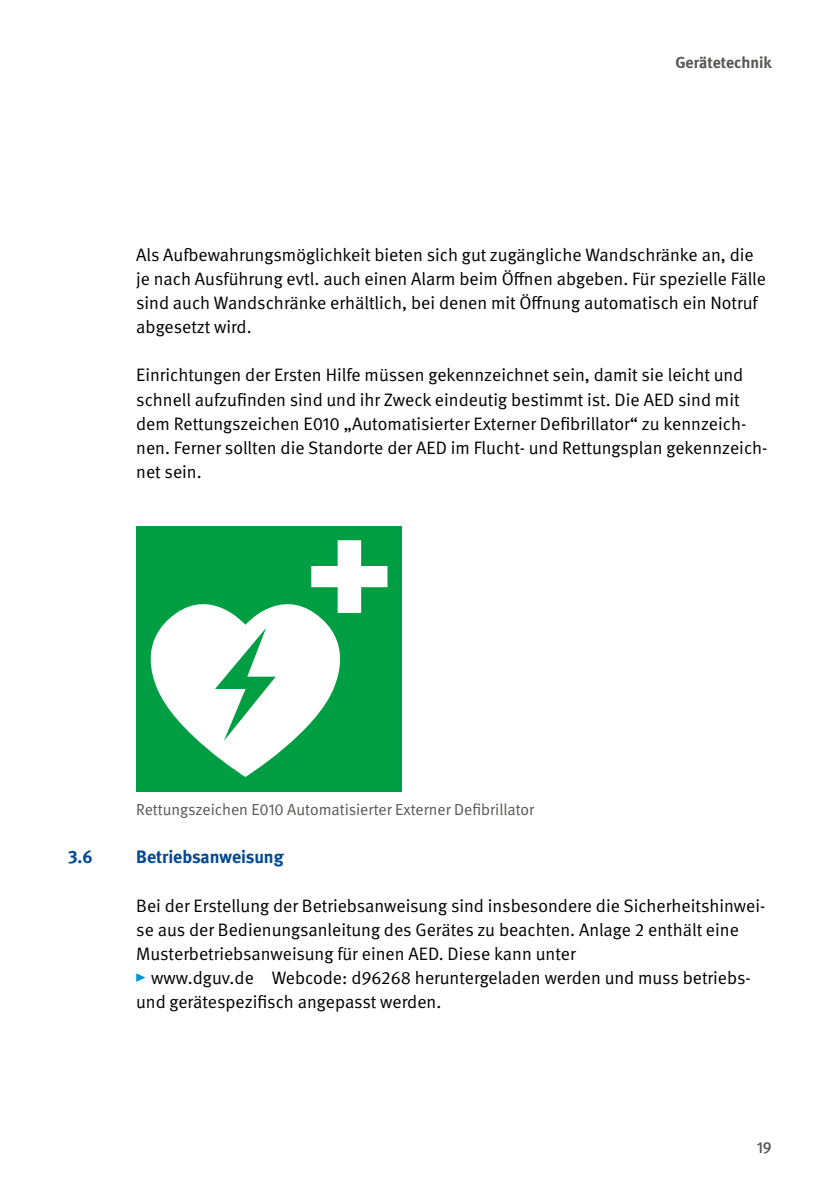
<style>
.page{position:relative;width:840px;height:1191px;background:#fff}
.page>*{position:absolute;margin:0;border:0;box-sizing:border-box;transform-origin:0 0}
.FT{font:18px/24px "DGUV Meta";color:#000}
.t1{font:700 18px "DGUV Meta";color:#004994}
.t2{font:16px "DGUV Meta";color:#575756}
.t3{font:700 16px "DGUV Meta";color:#575756}
.t4{font:500 16px "DGUV Meta";color:#575756}
</style>
<div class="page">
<svg style="left:136px;top:973px;width:9px;height:8px"></svg>
<div style="left:136px;top:526px;width:266px;height:265px;background:#009e43"></div>
<svg style="left:150px;top:604px;width:191px;height:173px;fill:#fff"></svg>
<svg style="left:215px;top:628px;width:60px;height:113px"></svg>
<svg style="left:311px;top:540px;width:76px;height:73px"></svg>
<p class="t3" style="left:675px;top:53px;width:98px">Gerätetechnik</p>
<p class="FT" style="left:136px;top:243px;width:631px">Als Aufbewahrungsmöglichkeit bieten sich gut zugängliche Wandschränke an, die je nach Ausführung evtl. auch einen Alarm beim Öffnen abgeben. Für spezielle Fälle sind auch Wandschränke erhältlich, bei denen mit Öffnung automatisch ein Notruf abgesetzt wird.</p>
<p class="FT" style="left:136px;top:363px;width:632px">Einrichtungen der Ersten Hilfe müssen gekennzeichnet sein, damit sie leicht und schnell aufzufinden sind und ihr Zweck eindeutig bestimmt ist. Die AED sind mit dem Rettungszeichen E010 „Automatisierter Externer Defibrillator“ zu kennzeich&shy;nen. Ferner sollten die Standorte der AED im Flucht- und Rettungsplan gekennzeich&shy;net sein.</p>
<p class="t2" style="left:136px;top:800px;width:399px">Rettungszeichen E010 Automatisierter Externer Defibrillator</p>
<h2 class="t1" style="left:68px;top:846px;width:26px">3.6</h2>
<h2 class="t1" style="left:136px;top:846px;width:149px">Betriebsanweisung</h2>
<p class="FT" style="left:136px;top:894px;width:630px">Bei der Erstellung der Betriebsanweisung sind insbesondere die Sicherheitshinwei-</p>
<p class="FT" style="left:136px;top:918px;width:604px">se aus der Bedienungsanleitung des Gerätes zu beachten. Anlage 2 enthält eine</p>
<p class="FT" style="left:136px;top:942px;width:441px">Musterbetriebsanweisung für einen AED. Diese kann unter</p>
<p class="FT" style="left:151px;top:966px;width:600px">www.dguv.de Webcode: d96268 heruntergeladen werden und muss betriebs-</p>
<p class="FT" style="left:136px;top:990px;width:306px">und gerätespezifisch angepasst werden.</p>
<p class="t4" style="left:756px;top:1137px;width:17px">19</p>
</div>
